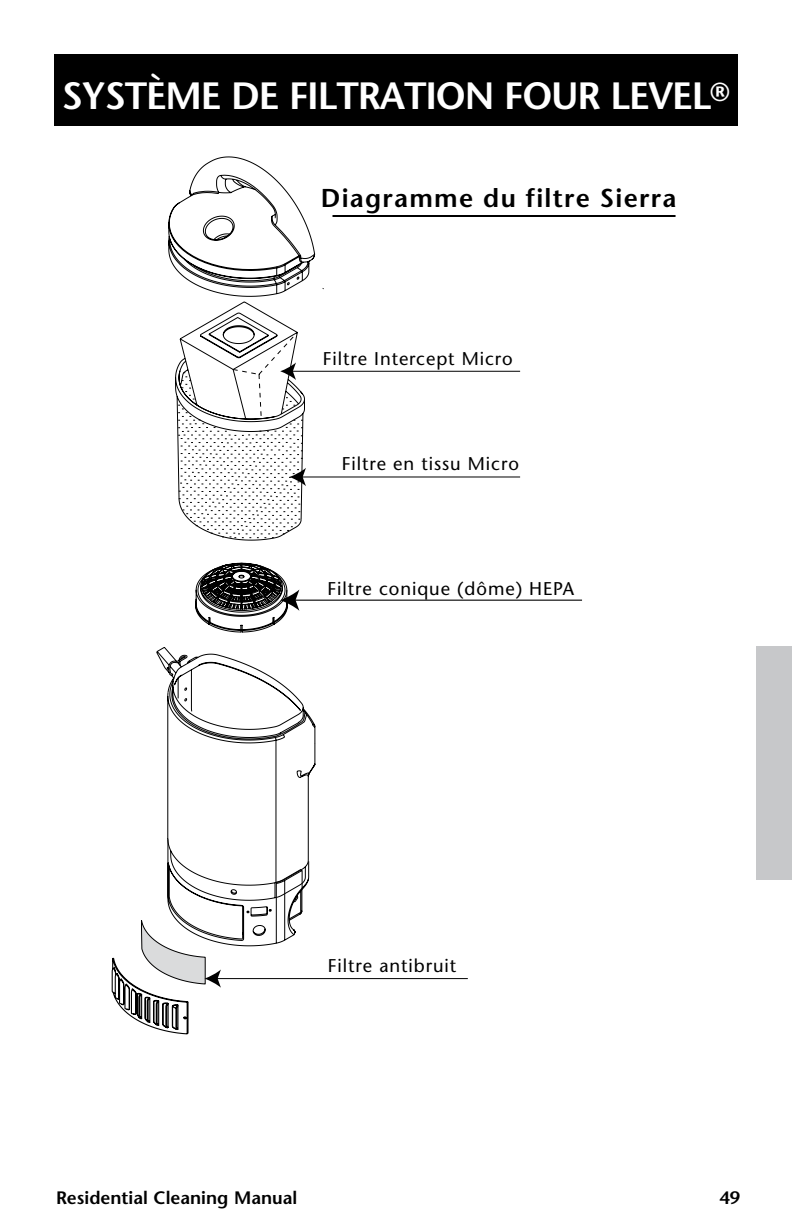
<style>
.page{position:relative;width:792px;height:1224px;background:#fff}
.page>*{position:absolute;margin:0;border:0;box-sizing:border-box;transform-origin:0 0}
.t1{font:600 38px "Stone Sans";letter-spacing:-.03em;color:#fff}
.t2{font:600 25.8px "Stone Sans";letter-spacing:.05em;color:#000}
.t3{font:600 24px "Stone Sans";letter-spacing:.2em;color:#fff}
.t4{font:18.4px "Stone Sans";letter-spacing:.05em;color:#000}
.t5{font:600 18px "Stone Sans";color:#000}
</style>
<div class="page">
<div style="left:756px;top:646px;width:36px;height:234px;background:#c7c8ca"></div>
<div style="left:54px;top:54px;width:684px;height:72px;background:#000"></div>
<svg style="left:156px;top:156px;width:169px;height:682px"></svg>
<hr style="left:291px;top:371px;width:229px;height:1px;background:#000">
<hr style="left:301px;top:477px;width:219px;height:1px;background:#000">
<hr style="left:294px;top:600px;width:288px;height:1px;background:#000">
<svg style="left:175px;top:301px;width:131px;height:240px"></svg>
<hr style="left:216px;top:978px;width:252px;height:1px;background:#000">
<svg style="left:112px;top:838px;width:198px;height:196px"></svg>
<svg style="left:195px;top:563px;width:104px;height:70px"></svg>
<hr style="left:333px;top:215px;width:343px;height:2px;background:#000">
<h1 class="t1" style="left:62px;top:73px;width:670px">SYSTÈME DE FILTRATION FOUR LEVEL<sup>®</sup></h1>
<h3 class="t3" style="left:276px;top:76px;width:241px">IntroducCi on</h3>
<h2 class="t2" style="left:321px;top:182px;width:357px">Diagramme du filtre Sierra</h2>
<p class="t4" style="left:323px;top:347px;width:192px">Filtre Intercept Micro</p>
<p class="t4" style="left:342px;top:453px;width:179px">Filtre en tissu Micro</p>
<p class="t4" style="left:328px;top:578px;width:248px">Filtre conique (dôme) HEPA</p>
<p class="t4" style="left:328px;top:954px;width:130px">Filtre antibruit</p>
<p class="t5" style="left:56px;top:1187px;width:243px">Residential Cleaning Manual</p>
<p class="t5" style="left:719px;top:1187px;width:22px">49</p>
</div>
